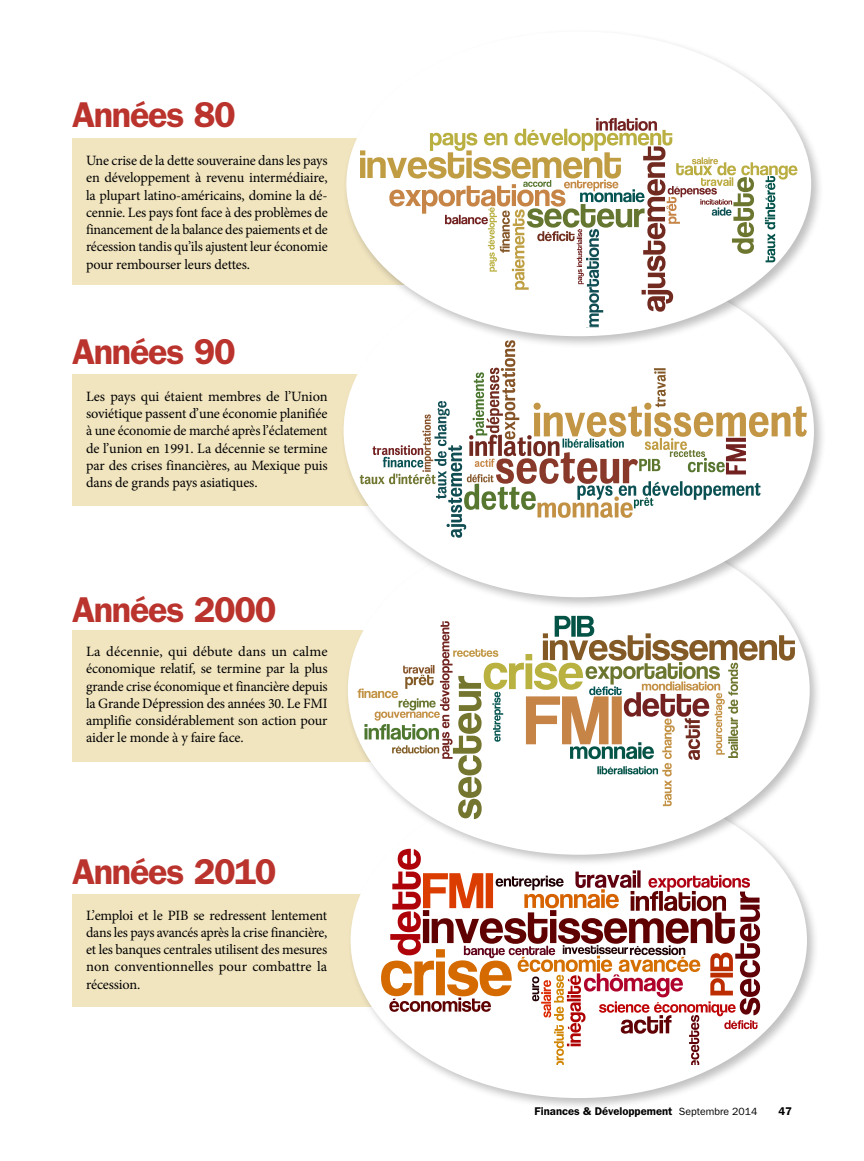
<style>
.page{position:relative;width:864px;height:1161px;background:#fff}
.page>*{position:absolute;margin:0;border:0;box-sizing:border-box;transform-origin:0 0}
.t1{font:600 36px "ITC Franklin Gothic Std";letter-spacing:-.035em;color:#ba332d}
.t2{font:14.25px/17.2px "Minion Pro";letter-spacing:-.01em;color:#000;text-align:justify}
.t3{font:600 11.25px "ITC Franklin Gothic Std";color:#000}
.s1{font-weight:400;font-size:10.5px}
</style>
<div class="page">
<div style="left:72px;top:894px;width:373px;height:113px;background:#f1e5c0"></div>
<div style="left:347px;top:779px;width:472px;height:332px;background:#000;opacity:.25"></div>
<div style="left:351px;top:783px;width:456px;height:315px;background:#fff;border-radius:50%"></div>
<div style="left:72px;top:631px;width:380px;height:131px;background:#f1e5c0"></div>
<div style="left:344px;top:521px;width:479px;height:347px;background:#000;opacity:.25"></div>
<div style="left:348px;top:525px;width:462px;height:330px;background:#fff;border-radius:50%"></div>
<div style="left:72px;top:374px;width:311px;height:132px;background:#f1e5c0"></div>
<div style="left:340px;top:260px;width:486px;height:350px;background:#000;opacity:.25"></div>
<div style="left:344px;top:264px;width:470px;height:333px;background:#fff;border-radius:50%"></div>
<div style="left:72px;top:138px;width:468px;height:147px;background:#f1e5c0"></div>
<div style="left:343px;top:28px;width:481px;height:321px;background:#000;opacity:.25"></div>
<div style="left:346px;top:31px;width:465px;height:305px;background:#fff;border-radius:50%"></div>
<svg style="left:381px;top:849px;width:379px;height:216px"></svg>
<svg style="left:360px;top:340px;width:447px;height:198px"></svg>
<svg style="left:358px;top:616px;width:437px;height:203px"></svg>
<svg style="left:360px;top:118px;width:437px;height:209px"></svg>
<h1 class="t1" style="left:72px;top:94px;width:165px">Années 80</h1>
<p class="t2" style="left:86px;top:152px;width:243px">Une crise de la dette souveraine dans les pays en développement à revenu intermédiaire, la plupart latino-américains, domine la dé&shy;cennie. Les pays font face à des problèmes de financement de la balance des paiements et de récession tandis qu’ils ajustent leur économie pour rembourser leurs dettes.</p>
<h1 class="t1" style="left:72px;top:330px;width:165px">Années 90</h1>
<p class="t2" style="left:86px;top:388px;width:243px">Les pays qui étaient membres de l’Union soviétique passent d’une économie planifiée à une économie de marché après l’éclatement de l’union en 1991. La décennie se termine par des crises financières, au Mexique puis dans de grands pays asiatiques.</p>
<h1 class="t1" style="left:72px;top:588px;width:206px">Années 2000</h1>
<p class="t2" style="left:86px;top:643px;width:243px">La décennie, qui débute dans un calme économique relatif, se termine par la plus grande crise économique et financière depuis la Grande Dépression des années 30. Le FMI amplifie considérablement son action pour aider le monde à y faire face.</p>
<h1 class="t1" style="left:72px;top:850px;width:206px">Années 2010</h1>
<p class="t2" style="left:86px;top:907px;width:243px">L’emploi et le PIB se redressent lentement dans les pays avancés après la crise financière, et les banques centrales utilisent des mesures non conventionnelles pour combattre la récession.</p>
<p class="t3" style="left:535px;top:1104px;width:224px">Finances &amp; Développement <span class="s1">Septembre 2014</span></p>
<p class="t3" style="left:779px;top:1104px;width:15px">47</p>
</div>
